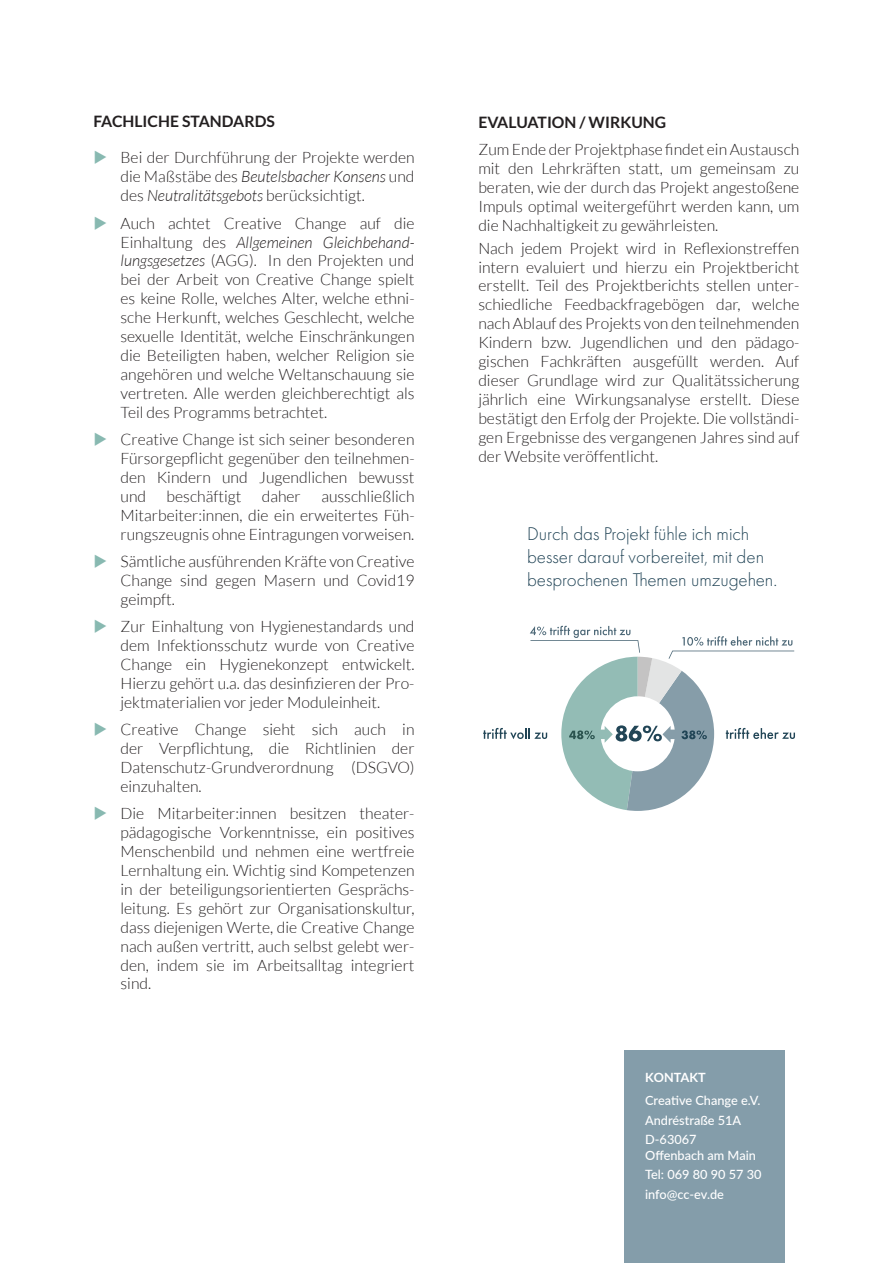
<style>
.page{position:relative;width:893px;height:1263px;background:#fff}
.page>*{position:absolute;margin:0;border:0;box-sizing:border-box;transform-origin:0 0}
.t1{font:300 19.05px/23px "Futura PT";color:#214456}
.t2{font:300 15.75px/18.9px "Lato";color:#231f20;text-align:justify}
.t3{font:700 15.75px "Lato";color:#231f20}
.t4{font:500 12.75px/19.5px "Lato";color:#fff}
.t5{font:700 12.75px "Lato";color:#fff}
.s1{color:#88b9b1}
.s2{font-style:italic}
</style>
<div class="page">
<div style="left:624px;top:1050px;width:161px;height:213px;background:#849daa"></div>
<svg style="left:483px;top:626px;width:312px;height:185px"></svg>
<p class="t3" style="left:94px;top:113px;width:183px">FACHLICHE STANDARDS</p>
<p class="t2" style="left:121px;top:148px;width:296px;text-indent:-27px"><span class="s1">▶</span> Bei der Durchführung der Projekte werden die Maßstäbe des <span class="s2">Beutelsbacher Konsens</span> und des <span class="s2">Neutralitätsgebots</span> berücksichtigt.</p>
<p class="t2" style="left:121px;top:214px;width:296px;text-indent:-27px"><span class="s1">▶</span> Auch achtet Creative Change auf die Einhaltung des <span class="s2">Allgemeinen Gleichbehand&shy;lungsgesetzes</span> (AGG). In den Projekten und bei der Arbeit von Creative Change spielt es keine Rolle, welches Alter, welche ethni&shy;sche Herkunft, welches Geschlecht, welche sexuelle Identität, welche Einschränkungen die Beteiligten haben, welcher Religion sie angehören und welche Weltanschauung sie vertreten. Alle werden gleichberechtigt als Teil des Programms betrachtet.</p>
<p class="t2" style="left:121px;top:430px;width:296px;text-indent:-27px"><span class="s1">▶</span> Creative Change ist sich seiner besonderen Fürsorgepflicht gegenüber den teilnehmen&shy;den Kindern und Jugendlichen bewusst und</p>
<p class="t2" style="left:121px;top:487px;width:295px;text-indent:201px">ausschließlich Mitarbeiter:innen, die ein erweitertes Füh&shy;rungszeugnis ohne Eintragungen vorweisen.</p>
<p class="t2" style="left:121px;top:552px;width:295px;text-indent:-27px"><span class="s1">▶</span> Sämtliche ausführenden Kräfte von Creative Change sind gegen Masern und Covid19 geimpft.</p>
<p class="t2" style="left:121px;top:617px;width:296px;text-indent:-27px"><span class="s1">▶</span> Zur Einhaltung von Hygienestandards und dem Infektionsschutz wurde von Creative Change ein Hygienekonzept entwickelt.<br>Hierzu gehört u.a. das desinfizieren der Pro&shy;jektmaterialien vor jeder Moduleinheit.</p>
<p class="t2" style="left:121px;top:720px;width:296px;text-indent:-27px"><span class="s1">▶</span> Creative Change sieht sich auch in der Verpflichtung, die Richtlinien der Datenschutz-Grundverordnung (DSGVO) einzuhalten.</p>
<p class="t2" style="left:121px;top:804px;width:296px;text-indent:-27px"><span class="s1">▶</span> Die Mitarbeiter:innen besitzen theater&shy;pädagogische Vorkenntnisse, ein positives Menschenbild und nehmen eine wertfreie Lernhaltung ein. Wichtig sind Kompetenzen in der beteiligungsorientierten Gesprächs&shy;leitung. Es gehört zur Organisationskultur, dass diejenigen Werte, die Creative Change nach außen vertritt, auch selbst gelebt wer&shy;den, indem sie im Arbeitsalltag integriert sind.</p>
<p class="t2" style="left:167px;top:487px;width:76px">beschäftigt</p>
<p class="t2" style="left:262px;top:487px;width:41px">daher</p>
<p class="t3" style="left:478px;top:113px;width:189px">EVALUATION / WIRKUNG</p>
<p class="t2" style="left:478px;top:140px;width:322px">Zum Ende der Projektphase findet ein Austausch mit den Lehrkräften statt, um gemeinsam zu beraten, wie der durch das Projekt angestoßene Impuls optimal weitergeführt werden kann, um die Nachhaltigkeit zu gewährleisten.</p>
<p class="t2" style="left:478px;top:239px;width:323px">Nach jedem Projekt wird in Reflexionstreffen intern evaluiert und hierzu ein Projektbericht erstellt. Teil des Projektberichts stellen unter&shy;schiedliche Feedbackfragebögen dar, welche nach Ablauf des Projekts von den teilnehmenden Kindern bzw. Jugendlichen und den pädago&shy;gischen Fachkräften ausgefüllt werden. Auf dieser Grundlage wird zur Qualitätssicherung jährlich eine Wirkungsanalyse erstellt. Diese bestätigt den Erfolg der Projekte. Die vollständi&shy;gen Ergebnisse des vergangenen Jahres sind auf der Website veröffentlicht.</p>
<p class="t1" style="left:527px;top:523px;width:252px">Durch das Projekt fühle ich mich besser darauf vorbereitet, mit den besprochenen Themen umzugehen.</p>
<p class="t5" style="left:645px;top:1069px;width:62px">KONTAKT</p>
<p class="t4" style="left:645px;top:1090px;width:117px">Creative Change e.V.<br>Andréstraße 51A<br>D-63067</p>
<p class="t4" style="left:645px;top:1145px;width:118px">Offenbach am Main<br>Tel: 069 80 90 57 30 info@cc-ev.de</p>
</div>
